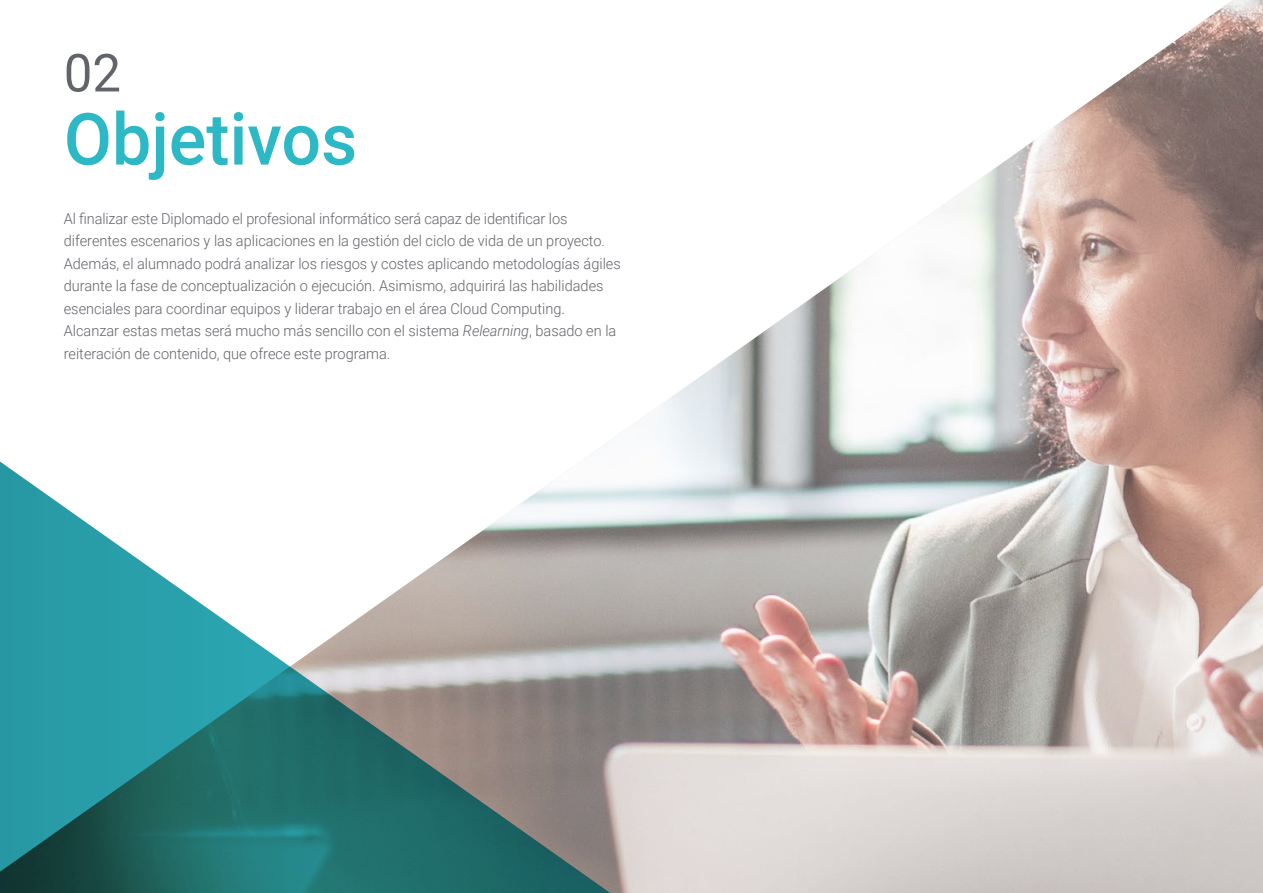
<style>
.page{position:relative;width:1263px;height:893px;background:#fff}
.page>*{position:absolute;margin:0;border:0;box-sizing:border-box;transform-origin:0 0}
.t1{font:500 72px "Roboto";color:#2db8c5}
.t2{font:52.5px "Roboto";color:#61646a}
.t3{font:300 15px/22.5px "Roboto";color:#61646a}
.s1{font-style:italic}
</style>
<div class="page">
<img style="left:604px;top:0;width:659px;height:893px">
<svg style="left:0;top:446px;width:640px;height:447px"></svg>
<h2 class="t2" style="left:64px;top:36px;width:59px">02</h2>
<h1 class="t1" style="left:64px;top:89px;width:295px">Objetivos</h1>
<p class="t3" style="left:64px;top:207px;width:558px">Al finalizar este Diplomado el profesional informático será capaz de identificar los diferentes escenarios y las aplicaciones en la gestión del ciclo de vida de un proyecto.<br>Además, el alumnado podrá analizar los riesgos y costes aplicando metodologías ágiles durante la fase de conceptualización o ejecución. Asimismo, adquirirá las habilidades esenciales para coordinar equipos y liderar trabajo en el área Cloud Computing.<br>Alcanzar estas metas será mucho más sencillo con el sistema <span class="s1">Relearning</span>, basado en la reiteración de contenido, que ofrece este programa.</p>
</div>
